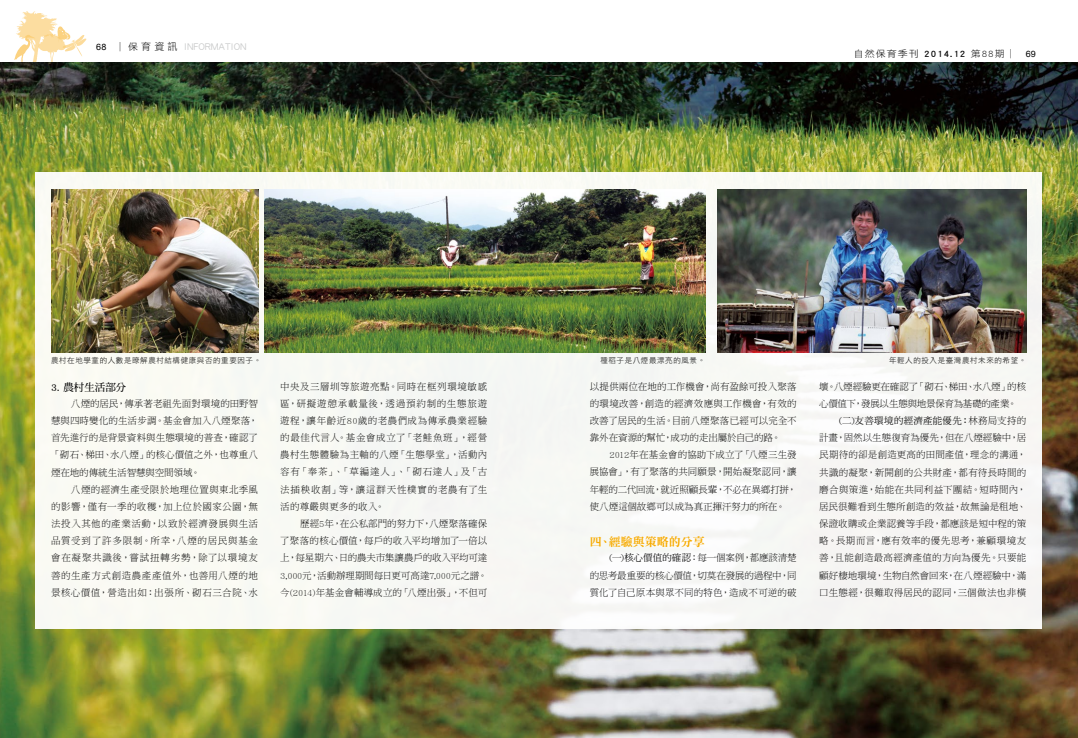
<style>
.page{position:relative;width:1078px;height:738px;background:#fff}
.page>*{position:absolute;margin:0;border:0;box-sizing:border-box;transform-origin:0 0}
.t1{font:12px "DF Ming Std W9";color:#f7ab00}
.t2{font:10.5px "DF Ming Std W7";color:#000}
.t3{font:10px "DF Hei Std W5";letter-spacing:-.01em;color:#c9caca}
.t4{font:9.5px/17.1px "DF Ming Std W3";letter-spacing:.005em;color:#000;text-align:justify}
.t5{font:9.5px/17.1px "DF Ming Std W3";letter-spacing:-.02em;color:#000}
.t6{font:9.5px "DF Ming Std W5";letter-spacing:.025em;color:#000}
.t7{font:9.3px "DF Hei Std W3";letter-spacing:.1em;color:#000;scale:1.08 1}
.t8{font:7.5px "DF Hei Std W3";letter-spacing:.08em;color:#000}
.s1{font-family:"Arial";font-size:8.7px;color:#000}
.s2{font-family:"DF Ming Std W3";font-size:9.3px;color:#000}
.s3{font-family:"DF Li Hei Std W3";font-size:9.3px;color:#000}
.s4{font-family:"DF Li Hei Std W3";color:#000}
.s5{font-family:"DF Hei Std W7"}
.s6{font-family:"DF Ming Std W3"}
.s7{font-family:"Arial";font-size:8.7px}
.s8{font-family:"DF Ming Std W5"}
</style>
<div class="page">
<svg style="left:14px;top:11px;width:73px;height:51px"></svg>
<img style="left:0;top:62px;width:1077px;height:675px">
<div style="left:36px;top:172px;width:1006px;height:456px;background:#f7f8f4"></div>
<img style="left:51px;top:189px;width:207px;height:163px">
<img style="left:264px;top:189px;width:441px;height:163px">
<img style="left:717px;top:189px;width:309px;height:163px">
<p class="t3" style="left:96px;top:41px;width:152px"><span class="s1">68</span> <span class="s2">｜</span><span class="s3">保</span> <span class="s4">育 資 訊</span> INFORMATION</p>
<p class="t7" style="left:853px;top:49px;width:170px">自然保育季刊 <span class="s5">2014.12</span> 第88期<span class="s6">｜</span> <span class="s7">69</span></p>
<p class="t8" style="left:51px;top:356px;width:211px">農村在地學童的人數是瞭解農村結構健康與否的重要因子。</p>
<p class="t8" style="left:600px;top:356px;width:106px">種稻子是八煙最漂亮的風景。</p>
<p class="t8" style="left:888px;top:356px;width:139px">年輕人的投入是臺灣農村未來的希望。</p>
<p class="t2" style="left:51px;top:381px;width:77px">3. 農村生活部分</p>
<p class="t4" style="left:51px;top:394px;width:208px;text-indent:20px">八煙的居民，傳承著老祖先面對環境的田野智慧與四時變化的生活步調。基金會加入八煙聚落，首先進行的是背景資料與生態環境的普查，確認了「砌石、梯田、水八煙」的核心價值之外，也尊重八煙在地的傳統生活智慧與空間領域。</p>
<p class="t4" style="left:51px;top:480px;width:208px;text-indent:20px">八煙的經濟生產受限於地理位置與東北季風的影響，僅有一季的收穫，加上位於國家公園，無法投入其他的產業活動，以致於經濟發展與生活品質受到了許多限制。所幸，八煙的居民與基金會在凝聚共識後，嘗試扭轉劣勢，除了以環境友善的生產方式創造農產產值外，也善用八煙的地景核心價值，營造出如：出張所、砌石三合院、水</p>
<p class="t4" style="left:280px;top:377px;width:208px">中央及三層圳等旅遊亮點。同時在框列環境敏感區，研擬遊憩承載量後，透過預約制的生態旅遊遊程，讓年齡近80歲的老農們成為傳承農業經驗的最佳代言人。基金會成立了「老鮭魚班」，經營農村生態體驗為主軸的八煙「生態學堂」，活動內容有「奉茶」、「草編達人」、「砌石達人」及「古法插秧收割」等，讓這群天性樸實的老農有了生活的尊嚴與更多的收入。</p>
<p class="t4" style="left:280px;top:514px;width:208px;text-indent:20px">歷經5年，在公私部門的努力下，八煙聚落確保了聚落的核心價值，每戶的收入平均增加了一倍以上，每星期六、日的農夫市集讓農戶的收入平均可達3,000元，活動辦理期間每日更可高達7,000元之譜。今(2014)年基金會輔導成立的「八煙出張」，不但可</p>
<p class="t4" style="left:589px;top:377px;width:208px">以提供兩位在地的工作機會，尚有盈餘可投入聚落的環境改善，創造的經濟效應與工作機會，有效的改善了居民的生活。目前八煙聚落已經可以完全不靠外在資源的幫忙，成功的走出屬於自己的路。</p>
<p class="t4" style="left:589px;top:446px;width:208px;text-indent:20px">2012年在基金會的協助下成立了「八煙三生發展協會」，有了聚落的共同願景，開始凝聚認同，讓年輕的二代回流，就近照顧長輩，不必在異鄉打拼，使八煙這個故鄉可以成為真正揮汗努力的所在。</p>
<p class="t1" style="left:589px;top:535px;width:117px">四、經驗與策略的分享</p>
<p class="t4" style="left:589px;top:549px;width:208px;text-indent:20px"><span class="s8">(一)核心價值的確認</span>：每一個案例，都應該清楚的思考最重要的核心價值，切莫在發展的過程中，同質化了自己原本與眾不同的特色，造成不可逆的破</p>
<p class="t5" style="left:819px;top:377px;width:208px">壞。八煙經驗更在確認了「砌石、梯田、水八煙」的核心價值下，發展以生態與地景保育為基礎的產業。</p>
<p class="t6" style="left:838px;top:415px;width:189px">(二)友善環境的經濟產能優先：<span class="s6">林務局支持的</span></p>
<p class="t4" style="left:819px;top:428px;width:208px">計畫，固然以生態復育為優先，但在八煙經驗中，居民期待的卻是創造更高的田間產值，理念的溝通，共識的凝聚，新開創的公共財產，都有待長時間的磨合與策進，始能在共同利益下團結。短時間內，居民很難看到生態所創造的效益，故無論是租地、保證收購或企業認養等手段，都應該是短中程的策略。長期而言，應有效率的優先思考，兼顧環境友善，且能創造最高經濟產值的方向為優先。只要能顧好棲地環境，生物自然會回來，在八煙經驗中，滿口生態經，很難取得居民的認同，三個做法也非橫</p>
</div>
